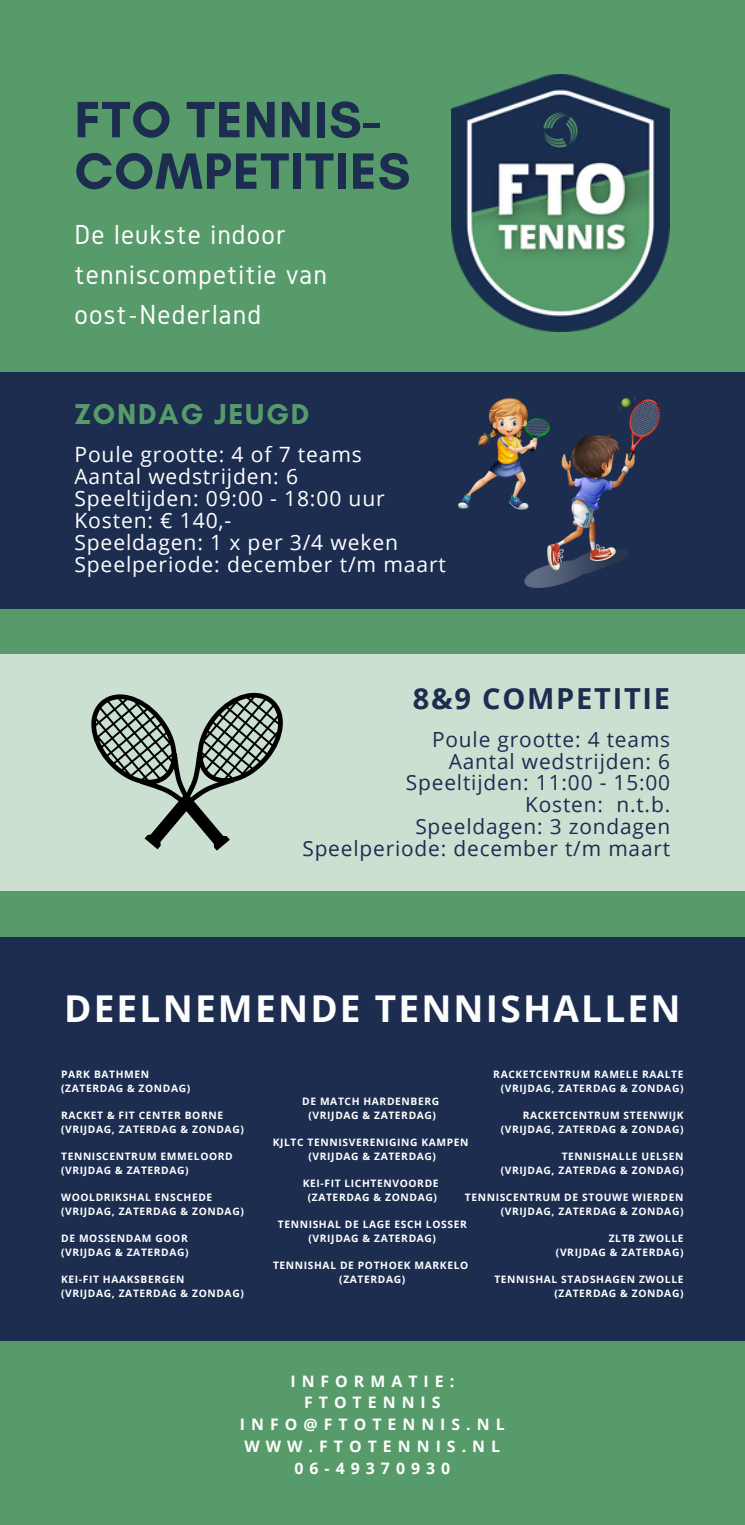
<style>
.page{position:relative;width:745px;height:1525px;background:#fff}
.page>*{position:absolute;margin:0;border:0;box-sizing:border-box;transform-origin:0 0}
.t1{font:700 52px/51.5px "Glacial Indifference";letter-spacing:.02em;color:#1c2d50}
.t2{font:700 37px "Open Sans";letter-spacing:.06em;color:#fefefe}
.t3{font:700 29.25px "Glacial Indifference";letter-spacing:.06em;color:#579b6a}
.t4{font:700 29px "Open Sans";letter-spacing:.06em;color:#1c2d50}
.t5{font:28.5px/40px "Gidole";letter-spacing:.04em;color:#fefefe}
.t6{font:21px/22px "Open Sans";letter-spacing:.04em;color:#fff}
.t7{font:20.75px/21.8px "Open Sans";letter-spacing:.04em;color:#1c2d50;text-align:right}
.t8{font:700 15.75px/22px "Open Sans";letter-spacing:.38em;color:#fefefe;text-align:center}
.t9{font:700 10.25px/13.8px "Open Sans";letter-spacing:.06em;color:#fff;text-align:center}
</style>
<div class="page">
<div style="left:0;top:0;width:744px;height:1524px;background:#579b6a"></div>
<img style="left:452px;top:74px;width:217px;height:257px">
<div style="left:0;top:372px;width:744px;height:236px;background:#1c2d50"></div>
<div style="left:0;top:654px;width:744px;height:236px;background:#cce0d2"></div>
<div style="left:0;top:937px;width:744px;height:403px;background:#1c2d50"></div>
<img style="left:458px;top:397px;width:203px;height:190px">
<svg style="left:91px;top:692px;width:192px;height:159px"></svg>
<p class="t1" style="left:74px;top:93px;width:337px">FTO TENNIS-<br>COMPETITIES</p>
<h3 class="t5" style="left:74px;top:214px;width:254px">De leukste indoor tenniscompetitie van oost-Nederland</h3>
<p class="t3" style="left:74px;top:396px;width:236px">ZONDAG JEUGD</p>
<p class="t6" style="left:74px;top:443px;width:373px">Poule grootte: 4 of 7 teams<br>Aantal wedstrijden: 6<br>Speeltijden: 09:00 - 18:00 uur<br>Kosten: € 140,-<br>Speeldagen: 1 x per 3/4 weken<br>Speelperiode: december t/m maart</p>
<h5 class="t4" style="left:412px;top:678px;width:259px">8&amp;9 COMPETITIE</h5>
<p class="t7" style="left:302px;top:728px;width:369px">Poule grootte: 4 teams<br>Aantal wedstrijden: 6<br>Speeltijden: 11:00 - 15:00<br>Kosten: n.t.b.<br>Speeldagen: 3 zondagen<br>Speelperiode: december t/m maart</p>
<h2 class="t2" style="left:64px;top:982px;width:617px">DEELNEMENDE TENNISHALLEN</h2>
<p class="t9" style="left:61px;top:1067px;width:89px">PARK BATHMEN</p>
<p class="t9" style="left:61px;top:1080px;width:131px">(ZATERDAG &amp; ZONDAG)</p>
<p class="t9" style="left:61px;top:1108px;width:163px">RACKET &amp; FIT CENTER BORNE</p>
<p class="t9" style="left:61px;top:1121px;width:184px">(VRIJDAG, ZATERDAG &amp; ZONDAG)</p>
<p class="t9" style="left:61px;top:1149px;width:173px">TENNISCENTRUM EMMELOORD</p>
<p class="t9" style="left:61px;top:1162px;width:129px">(VRIJDAG &amp; ZATERDAG)</p>
<p class="t9" style="left:61px;top:1190px;width:153px">WOOLDRIKSHAL ENSCHEDE</p>
<p class="t9" style="left:61px;top:1203px;width:184px">(VRIJDAG, ZATERDAG &amp; ZONDAG)</p>
<p class="t9" style="left:61px;top:1231px;width:128px">DE MOSSENDAM GOOR</p>
<p class="t9" style="left:61px;top:1244px;width:129px">(VRIJDAG &amp; ZATERDAG)</p>
<p class="t9" style="left:61px;top:1272px;width:125px">KEI-FIT HAAKSBERGEN</p>
<p class="t9" style="left:61px;top:1285px;width:184px">(VRIJDAG, ZATERDAG &amp; ZONDAG)</p>
<h3 class="t9" style="left:493px;top:1067px;width:192px">RACKETCENTRUM RAMELE RAALTE</h3>
<p class="t9" style="left:500px;top:1080px;width:184px">(VRIJDAG, ZATERDAG &amp; ZONDAG)</p>
<h2 class="t9" style="left:522px;top:1108px;width:162px">RACKETCENTRUM STEENWIJK</h2>
<h3 class="t9" style="left:500px;top:1121px;width:184px">(VRIJDAG, ZATERDAG &amp; ZONDAG)</h3>
<h4 class="t9" style="left:561px;top:1149px;width:123px">TENNISHALLE UELSEN</h4>
<p class="t9" style="left:500px;top:1162px;width:184px">(VRIJDAG, ZATERDAG &amp; ZONDAG)</p>
<p class="t9" style="left:464px;top:1190px;width:220px">TENNISCENTRUM DE STOUWE WIERDEN</p>
<p class="t9" style="left:500px;top:1203px;width:184px">(VRIJDAG, ZATERDAG &amp; ZONDAG)</p>
<p class="t9" style="left:608px;top:1231px;width:76px">ZLTB ZWOLLE</p>
<p class="t9" style="left:555px;top:1244px;width:129px">(VRIJDAG &amp; ZATERDAG)</p>
<p class="t9" style="left:494px;top:1272px;width:191px">TENNISHAL STADSHAGEN ZWOLLE</p>
<p class="t9" style="left:554px;top:1285px;width:131px">(ZATERDAG &amp; ZONDAG)</p>
<p class="t9" style="left:302px;top:1094px;width:138px">DE MATCH HARDENBERG (VRIJDAG &amp; ZATERDAG)</p>
<p class="t9" style="left:273px;top:1135px;width:197px">KJLTC TENNISVERENIGING KAMPEN (VRIJDAG &amp; ZATERDAG)</p>
<p class="t9" style="left:303px;top:1176px;width:137px">KEI-FIT LICHTENVOORDE (ZATERDAG &amp; ZONDAG)</p>
<p class="t9" style="left:278px;top:1217px;width:190px">TENNISHAL DE LAGE ESCH LOSSER (VRIJDAG &amp; ZATERDAG)</p>
<p class="t9" style="left:273px;top:1258px;width:197px">TENNISHAL DE POTHOEK MARKELO (ZATERDAG)</p>
<p class="t8" style="left:240px;top:1369px;width:266px">INFORMATIE:<br>FTOTENNIS<br>INFO@FTOTENNIS.NL<br>WWW.FTOTENNIS.NL<br>06-49370930</p>
</div>
